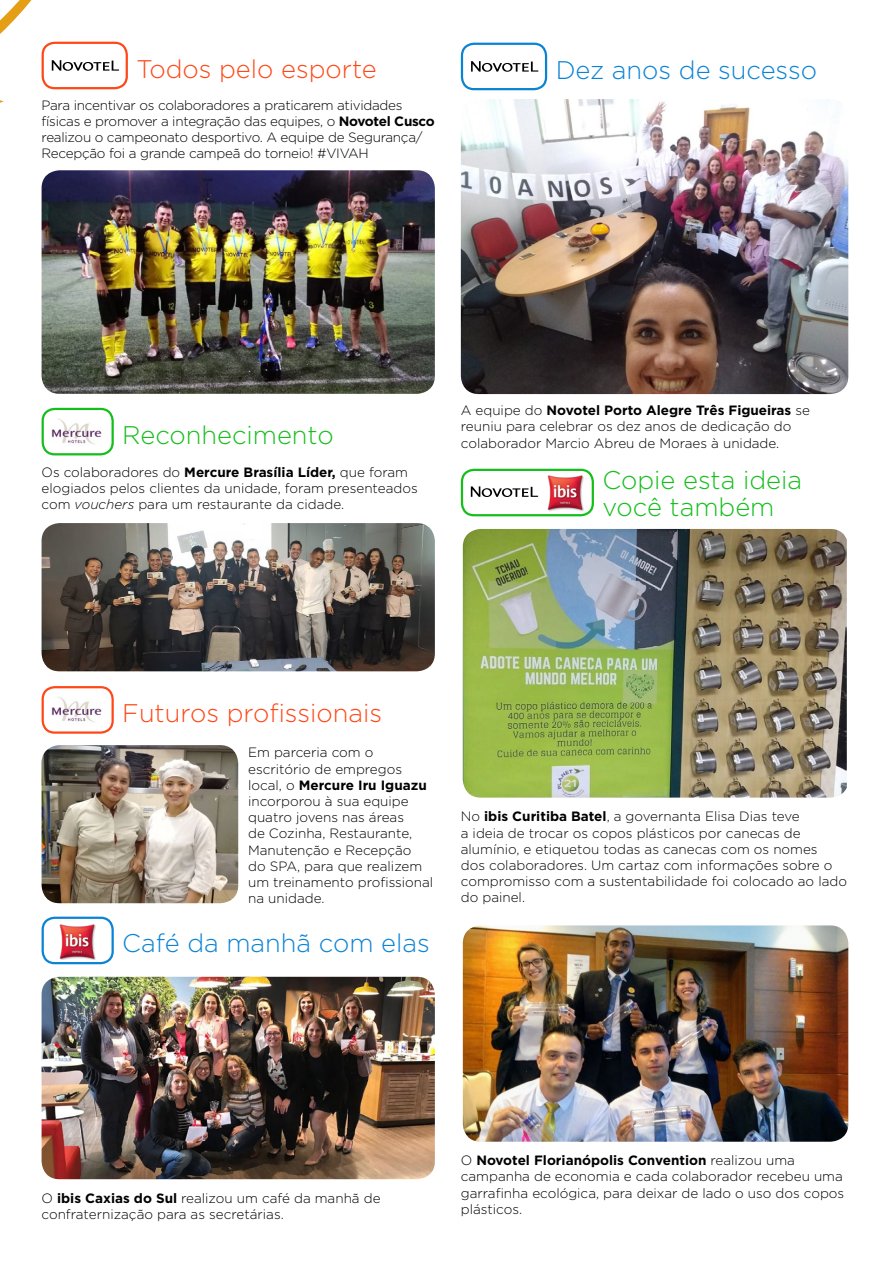
<style>
.page{position:relative;width:893px;height:1263px;background:#fff}
.page>*{position:absolute;margin:0;border:0;box-sizing:border-box;transform-origin:0 0}
.t1{font:300 25.5px/27px "Gotham";color:#16be1c}
.t2{font:300 25.5px "Gotham";color:#ff4818}
.t3{font:300 25.5px "Gotham";color:#0a83d4}
.t4{font:300 13.5px/16.2px "Gotham";color:#000}
.t5{font:300 13.5px/16.2px "Gotham";letter-spacing:-.02em;color:#000}
.s1{font-weight:700}
.s2{font-style:italic}
</style>
<div class="page">
<div style="left:42px;top:42px;width:86px;height:47px;border:2px solid #ff4818;border-radius:12px"></div>
<svg style="left:0;top:0;width:119px;height:247px"></svg>
<img style="left:42px;top:170px;width:393px;height:224px">
<div style="left:461px;top:43px;width:86px;height:47px;border:2px solid #0a83d4;border-radius:12px"></div>
<svg style="left:471px;top:61px;width:67px;height:11px"></svg>
<img style="left:461px;top:99px;width:387px;height:295px">
<div style="left:42px;top:408px;width:72px;height:47px;border:2px solid #16be1c;border-radius:12px"></div>
<img style="left:51px;top:418px;width:51px;height:26px">
<img style="left:42px;top:523px;width:393px;height:148px">
<div style="left:42px;top:686px;width:72px;height:48px;border:2px solid #ff4818;border-radius:12px"></div>
<img style="left:51px;top:696px;width:51px;height:26px">
<img style="left:42px;top:745px;width:196px;height:158px">
<div style="left:42px;top:917px;width:72px;height:47px;border:2px solid #0a83d4;border-radius:12px"></div>
<img style="left:59px;top:924px;width:37px;height:36px">
<img style="left:42px;top:977px;width:393px;height:202px">
<div style="left:461px;top:469px;width:133px;height:47px;border:2px solid #16be1c;border-radius:12px"></div>
<svg style="left:471px;top:486px;width:67px;height:11px"></svg>
<img style="left:547px;top:475px;width:37px;height:36px">
<img style="left:463px;top:529px;width:384px;height:269px">
<img style="left:463px;top:925px;width:385px;height:217px">
<h1 class="t2" style="left:136px;top:53px;width:242px">Todos pelo esporte</h1>
<p class="t5" style="left:42px;top:97px;width:395px">Para incentivar os colaboradores a praticarem atividades físicas e promover a integração das equipes, o <span class="s1">Novotel Cusco </span>realizou o campeonato desportivo. A equipe de Segurança/ Recepção foi a grande campeã do torneio! #VIVAH</p>
<h1 class="t3" style="left:556px;top:54px;width:263px">Dez anos de sucesso</h1>
<h1 class="t1" style="left:122px;top:420px;width:213px">Reconhecimento</h1>
<p class="t4" style="left:42px;top:463px;width:378px">Os colaboradores do <span class="s1">Mercure Brasília Líder,</span> que foram elogiados pelos clientes da unidade, foram presenteados com <span class="s2">vouchers</span> para um restaurante da cidade.</p>
<p class="t4" style="left:461px;top:402px;width:351px">A equipe do <span class="s1">Novotel Porto Alegre Três Figueiras</span> se reuniu para celebrar os dez anos de dedicação do</p>
<p class="t4" style="left:461px;top:434px;width:320px">colaborador Marcio Abreu de Moraes à unidade.</p>
<h1 class="t1" style="left:602px;top:466px;width:201px">Copie esta ideia você também</h1>
<h1 class="t2" style="left:122px;top:697px;width:261px">Futuros profissionais</h1>
<p class="t4" style="left:248px;top:744px;width:187px">Em parceria com o escritório de empregos local, o <span class="s1">Mercure Iru Iguazu </span>incorporou à sua equipe quatro jovens nas áreas<br>de Cozinha, Restaurante,<br>Manutenção e Recepção<br>do SPA, para que realizem um treinamento profissional na unidade.</p>
<h1 class="t3" style="left:122px;top:927px;width:309px">Café da manhã com elas</h1>
<p class="t4" style="left:461px;top:808px;width:388px">No <span class="s1">ibis Curitiba Batel</span>, a governanta Elisa Dias teve<br>a ideia de trocar os copos plásticos por canecas de alumínio, e etiquetou todas as canecas com os nomes<br>dos colaboradores. Um cartaz com informações sobre o compromisso com a sustentabilidade foi colocado ao lado do painel.</p>
<p class="t4" style="left:42px;top:1190px;width:340px">O <span class="s1">ibis Caxias do Sul</span> realizou um café da manhã de confraternização para as secretárias.</p>
<p class="t4" style="left:461px;top:1152px;width:385px">O <span class="s1">Novotel Florianópolis Convention</span> realizou uma campanha de economia e cada colaborador recebeu uma garrafinha ecológica, para deixar de lado o uso dos copos plásticos.</p>
</div>
